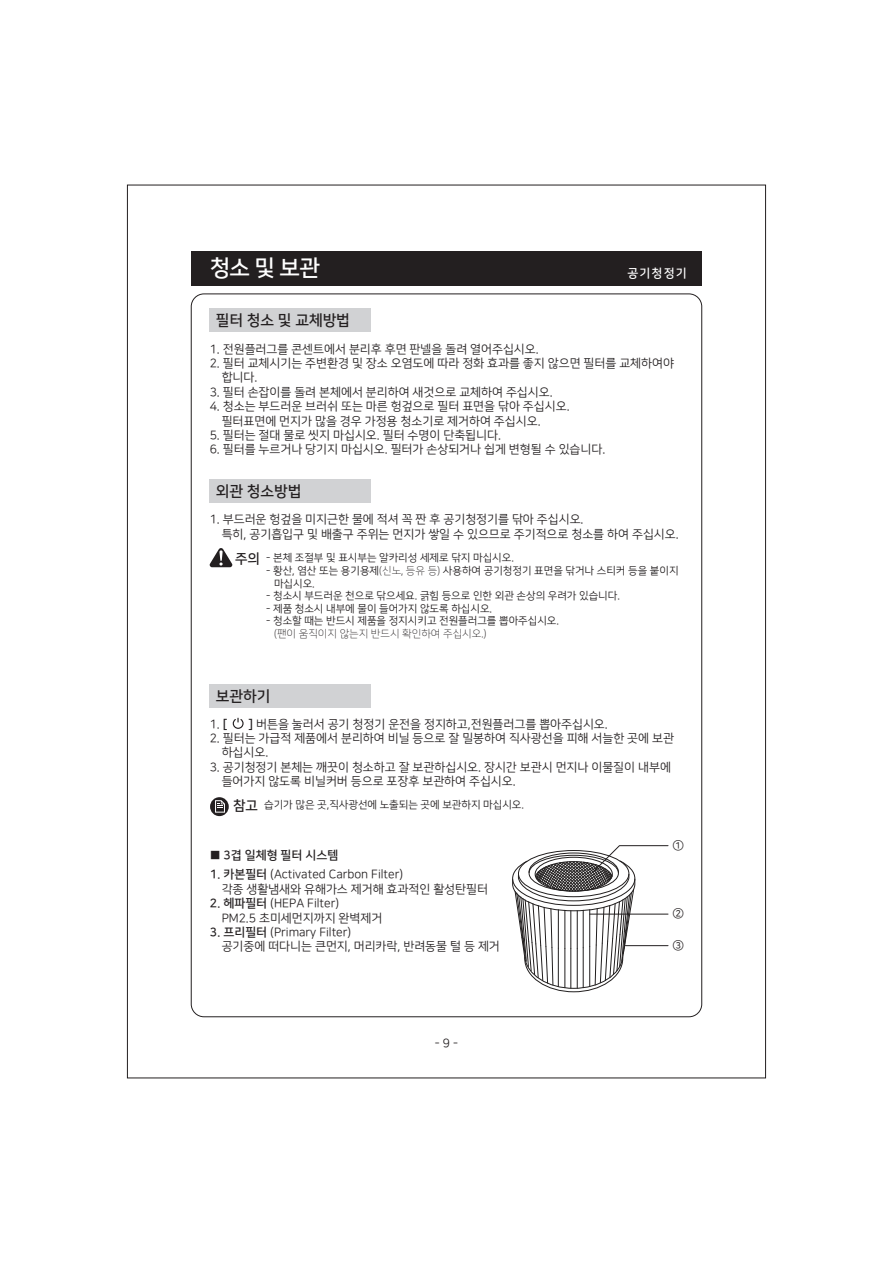
<style>
.page{position:relative;width:893px;height:1263px;background:#fff}
.page>*{position:absolute;margin:0;border:0;box-sizing:border-box;transform-origin:0 0}
.t1{font:22.5px "Nanum Square B";color:#fff}
.t2{font:15px "Nanum Square B";color:#231f20}
.t3{font:13.65px "Nanum Square B";color:#231f20}
.t4{font:12px/14.4px "Nanum Square R";color:#231f20}
.t5{font:12px "Nanum Square B";color:#231f20}
.t6{font:12px "Nanum Square B";letter-spacing:.1em;color:#fff}
.t7{font:10.5px/12.6px "Nanum Square R";color:#231f20}
.t8{font:10.5px "Nanum Square L";color:#231f20}
.s1{font-family:"Nanum Square L"}
.s2{font-family:"Nanum Square B"}
.s3{font-family:"Nanum Square B";font-size:13.65px}
</style>
<div class="page">
<div style="left:191px;top:252px;width:510px;height:34px;background:#231f20"></div>
<svg style="left:210px;top:548px;width:22px;height:19px"></svg>
<svg style="left:210px;top:797px;width:19px;height:19px"></svg>
<svg style="left:215px;top:800px;width:10px;height:13px"></svg>
<div style="left:210px;top:309px;width:161px;height:23px;background:#d1d2d4"></div>
<div style="left:210px;top:479px;width:161px;height:24px;background:#d1d2d4"></div>
<div style="left:210px;top:684px;width:161px;height:23px;background:#d1d2d4"></div>
<svg style="left:233px;top:718px;width:10px;height:11px"></svg>
<svg style="left:512px;top:845px;width:156px;height:147px"></svg>
<hr style="left:589px;top:914px;width:79px;height:1px;background:#231f20">
<hr style="left:625px;top:945px;width:43px;height:1px;background:#231f20">
<h1 class="t1" style="left:210px;top:256px;width:112px">청소 및 보관</h1>
<p class="t6" style="left:627px;top:267px;width:61px">공기청정기</p>
<p class="t2" style="left:216px;top:313px;width:136px">필터 청소 및 교체방법</p>
<p class="t4" style="left:210px;top:342px;width:330px">1. 전원플러그를 콘센트에서 분리후 후면 판넬을 돌려 열어주십시오.</p>
<p class="t4" style="left:222px;top:356px;width:454px;text-indent:-12px">2. 필터 교체시기는 주변환경 및 장소 오염도에 따라 정화 효과를 좋지 않으면 필터를 교체하여야 합니다.</p>
<p class="t4" style="left:210px;top:385px;width:344px">3. 필터 손잡이를 돌려 본체에서 분리하여 새것으로 교체하여 주십시오.</p>
<p class="t4" style="left:222px;top:399px;width:349px;text-indent:-12px">4. 청소는 부드러운 브러쉬 또는 마른 헝겊으로 필터 표면을 닦아 주십시오. 필터표면에 먼지가 많을 경우 가정용 청소기로 제거하여 주십시오.</p>
<p class="t4" style="left:210px;top:428px;width:293px">5. 필터는 절대 물로 씻지 마십시오. 필터 수명이 단축됩니다.</p>
<p class="t4" style="left:210px;top:443px;width:397px">6. 필터를 누르거나 당기지 마십시오. 필터가 손상되거나 쉽게 변형될 수 있습니다.</p>
<p class="t2" style="left:216px;top:483px;width:87px">외관 청소방법</p>
<p class="t4" style="left:222px;top:512px;width:458px;text-indent:-12px">1. 부드러운 헝겊을 미지근한 물에 적셔 꼭 짠 후 공기청정기를 닦아 주십시오.<br>특히, 공기흡입구 및 배출구 주위는 먼지가 쌓일 수 있으므로 주기적으로 청소를 하여 주십시오.</p>
<p class="t3" style="left:235px;top:551px;width:26px">주의</p>
<p class="t7" style="left:266px;top:552px;width:249px">- 본체 조절부 및 표시부는 알카리성 세제로 닦지 마십시오.</p>
<p class="t7" style="left:274px;top:565px;width:406px;text-indent:-8px">- 황산, 염산 또는 용기용제<span class="s1">(신노, 등유 등)</span> 사용하여 공기청정기 표면을 닦거나 스티커 등을 붙이지 마십시오.</p>
<p class="t7" style="left:266px;top:590px;width:355px">- 청소시 부드러운 천으로 닦으세요. 긁힘 등으로 인한 외관 손상의 우려가 있습니다.</p>
<p class="t7" style="left:266px;top:602px;width:227px">- 제품 청소시 내부에 물이 들어가지 않도록 하십시오.</p>
<p class="t7" style="left:266px;top:615px;width:294px">- 청소할 때는 반드시 제품을 정지시키고 전원플러그를 뽑아주십시오.</p>
<p class="t8" style="left:274px;top:628px;width:214px">(팬이 움직이지 않는지 반드시 확인하여 주십시오.)</p>
<p class="t2" style="left:216px;top:688px;width:56px">보관하기</p>
<p class="t4" style="left:210px;top:717px;width:19px">1. <span class="s2">[</span></p>
<p class="t4" style="left:248px;top:717px;width:361px"><span class="s2">]</span> 버튼을 눌러서 공기 청정기 운전을 정지하고,전원플러그를 뽑아주십시오.</p>
<p class="t4" style="left:222px;top:731px;width:454px;text-indent:-12px">2. 필터는 가급적 제품에서 분리하여 비닐 등으로 잘 밀봉하여 직사광선을 피해 서늘한 곳에 보관 하십시오.</p>
<p class="t4" style="left:222px;top:760px;width:451px;text-indent:-12px">3. 공기청정기 본체는 깨끗이 청소하고 잘 보관하십시오. 장시간 보관시 먼지나 이물질이 내부에 들어가지 않도록 비닐커버 등으로 포장후 보관하여 주십시오.</p>
<p class="t7" style="left:233px;top:799px;width:292px"><span class="s3">참고</span> 습기가 많은 곳,직사광선에 노출되는 곳에 보관하지 마십시오.</p>
<p class="t5" style="left:210px;top:849px;width:130px">■ 3겹 일체형 필터 시스템</p>
<p class="t4" style="left:222px;top:868px;width:268px;text-indent:-12px"><span class="s2">1. 카본필터</span> (Activated Carbon Filter)<br>각종 생활냄새와 유해가스 제거해 효과적인 활성탄필터</p>
<p class="t4" style="left:222px;top:897px;width:162px;text-indent:-12px"><span class="s2">2. 헤파필터</span> (HEPA Filter)<br>PM2.5 초미세먼지까지 완벽제거</p>
<p class="t4" style="left:222px;top:926px;width:280px;text-indent:-12px"><span class="s2">3. 프리필터</span> (Primary Filter)<br>공기중에 떠다니는 큰먼지, 머리카락, 반려동물 털 등 제거</p>
<p class="t4" style="left:435px;top:1037px;width:25px">- 9 -</p>
<p class="t4" style="left:673px;top:838px;width:12px">①</p>
<p class="t4" style="left:673px;top:906px;width:12px">②</p>
<p class="t4" style="left:673px;top:938px;width:12px">③</p>
</div>
